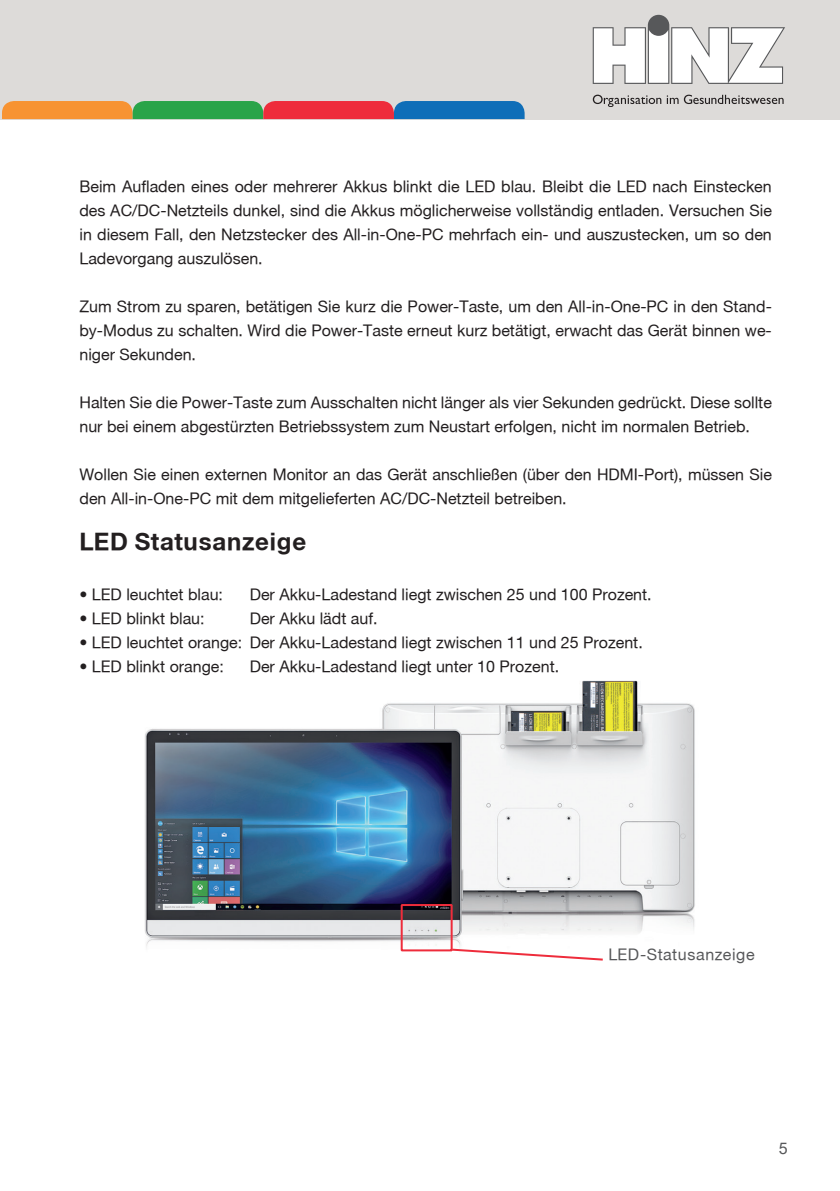
<style>
.page{position:relative;width:840px;height:1191px;background:#fff}
.page>*{position:absolute;margin:0;border:0;box-sizing:border-box;transform-origin:0 0}
.t1{font:700 24px "Helvetica 75";letter-spacing:.035em;color:#231f20}
.t2{font:16px/24px "Helvetica 55 Roman";color:#231f20;text-align:justify}
.t3{font:16px "Helvetica 55 Roman";letter-spacing:.03em;color:#57585a}
.t4{font:16px "Arial";color:#57585a}
</style>
<div class="page">
<div style="left:0;top:0;width:839px;height:119px;background:#dddbd9"></div>
<svg style="left:592px;top:95px;width:191px;height:12px"></svg>
<svg style="left:592px;top:15px;width:192px;height:69px"></svg>
<svg style="left:2px;top:101px;width:522px;height:18px;background:#89765e"></svg>
<img style="left:145px;top:680px;width:550px;height:272px">
<div style="left:400px;top:904px;width:52px;height:47px;border:2px solid #ee2c3b"></div>
<svg style="left:450px;top:947px;width:154px;height:14px"></svg>
<p class="t2" style="left:79px;top:178px;width:693px">Beim Aufladen eines oder mehrerer Akkus blinkt die LED blau. Bleibt die LED nach Einstecken des AC/DC-Netzteils dunkel, sind die Akkus möglicherweise vollständig entladen. Versuchen Sie in diesem Fall, den Netzstecker des All-in-One-PC mehrfach ein- und auszustecken, um so den Ladevorgang auszulösen.</p>
<p class="t2" style="left:79px;top:298px;width:693px">Zum Strom zu sparen, betätigen Sie kurz die Power-Taste, um den All-in-One-PC in den Stand&shy;by-Modus zu schalten. Wird die Power-Taste erneut kurz betätigt, erwacht das Gerät binnen we&shy;niger Sekunden.</p>
<p class="t2" style="left:79px;top:394px;width:693px">Halten Sie die Power-Taste zum Ausschalten nicht länger als vier Sekunden gedrückt. Diese sollte nur bei einem abgestürzten Betriebssystem zum Neustart erfolgen, nicht im normalen Betrieb.</p>
<p class="t2" style="left:79px;top:466px;width:693px">Wollen Sie einen externen Monitor an das Gerät anschließen (über den HDMI-Port), müssen Sie den All-in-One-PC mit dem mitgelieferten AC/DC-Netzteil betreiben.</p>
<h1 class="t1" style="left:79px;top:528px;width:228px">LED Statusanzeige</h1>
<p class="t2" style="left:79px;top:586px;width:145px">• LED leuchtet blau:</p>
<p class="t2" style="left:249px;top:586px;width:403px">Der Akku-Ladestand liegt zwischen 25 und 100 Prozent.</p>
<p class="t2" style="left:79px;top:610px;width:127px">• LED blinkt blau:</p>
<p class="t2" style="left:249px;top:610px;width:129px">Der Akku lädt auf.</p>
<p class="t2" style="left:79px;top:634px;width:564px">• LED leuchtet orange: Der Akku-Ladestand liegt zwischen 11 und 25 Prozent.</p>
<p class="t2" style="left:79px;top:658px;width:146px">• LED blinkt orange:</p>
<p class="t2" style="left:249px;top:658px;width:311px">Der Akku-Ladestand liegt unter 10 Prozent.</p>
<p class="t3" style="left:608px;top:949px;width:148px">LED-Statusanzeige</p>
<p class="t4" style="left:778px;top:1137px;width:10px">5</p>
</div>
